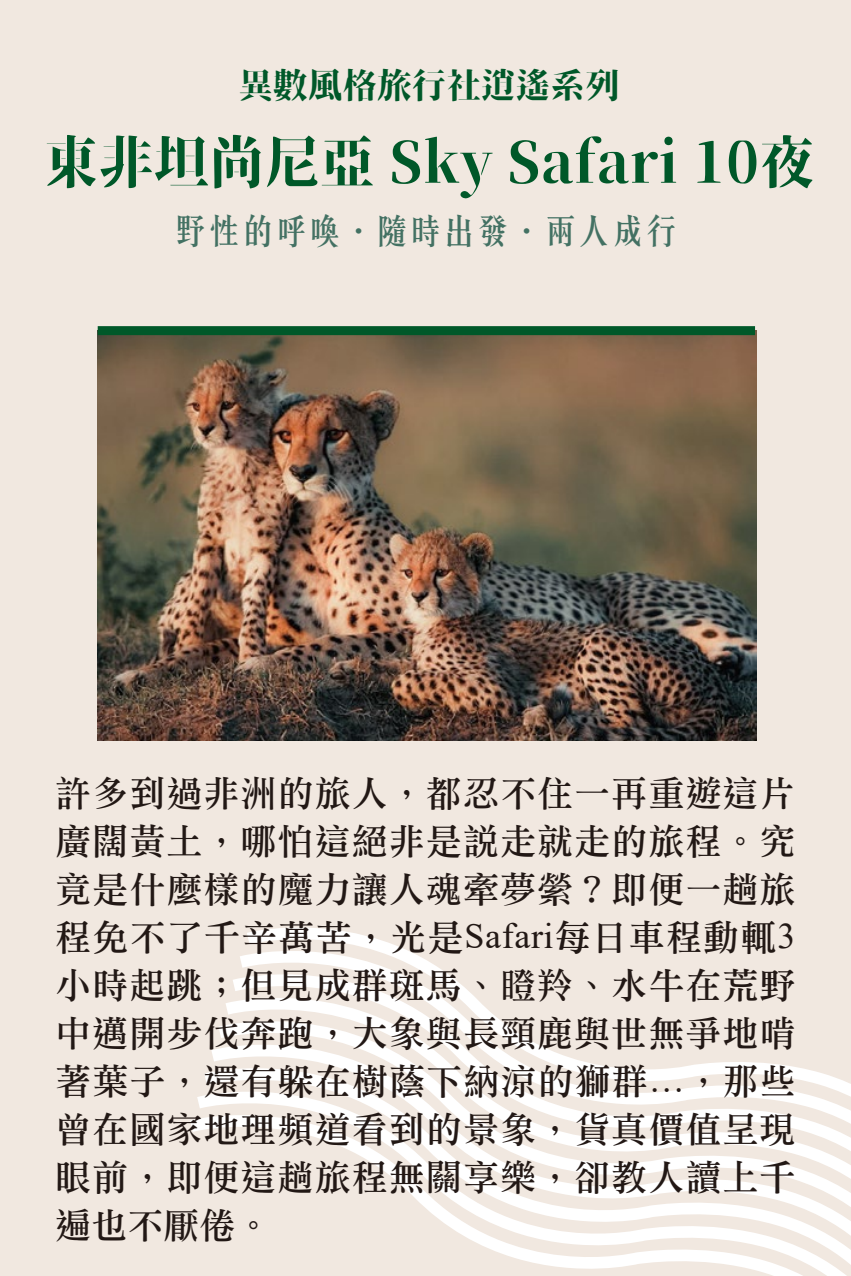
<style>
.page{position:relative;width:851px;height:1276px;background:#fff}
.page>*{position:absolute;margin:0;border:0;box-sizing:border-box;transform-origin:0 0}
.t1{font:57px "Soukou Mincho";color:#005829}
.t2{font:36px/48px "DF Li Song W5 WIN BF";letter-spacing:.03em;color:#221815;text-align:justify}
.t3{font:500 34.5px "C Song 3 HK";letter-spacing:-.025em;color:#437163}
.t4{font:34.5px "Soukou Mincho";color:#005829}
.s1{font-family:"Times New Roman"}
</style>
<div class="page">
<div style="left:0;top:0;width:850px;height:1276px;background:#f1e8e0"></div>
<img style="left:98px;top:331px;width:658px;height:410px">
<svg style="left:190px;top:1092px;width:660px;height:184px"></svg>
<svg style="left:241px;top:927px;width:609px;height:238px"></svg>
<div style="left:98px;top:326px;width:657px;height:9px;background:#005829"></div>
<p class="t4" style="left:238px;top:63px;width:382px">異數風格旅行社逍遙系列</p>
<h1 class="t1" style="left:43px;top:126px;width:772px">東非坦尚尼亞 Sky Safari 10夜</h1>
<p class="t3" style="left:173px;top:204px;width:506px">野性的呼喚．隨時出發．兩人成行</p>
<p class="t2" style="left:55px;top:769px;width:741px">許多到過非洲的旅人，都忍不住一再重遊這片廣闊黃土，哪怕這絕非是說走就走的旅程。究竟是什麼樣的魔力讓人魂牽夢縈？即便一趟旅程免不了千辛萬苦，光是<span class="s1">Safari</span>每日車程動輒<span class="s1">3</span>小時起跳；但見成群斑馬、瞪羚、水牛在荒野中邁開步伐奔跑，大象與長頸鹿與世無爭地啃著葉子，還有躲在樹蔭下納涼的獅群<span class="s1">…</span>，那些曾在國家地理頻道看到的景象，貨真價值呈現眼前，即便這趟旅程無關享樂，卻教人讀上千遍也不厭倦。</p>
</div>
